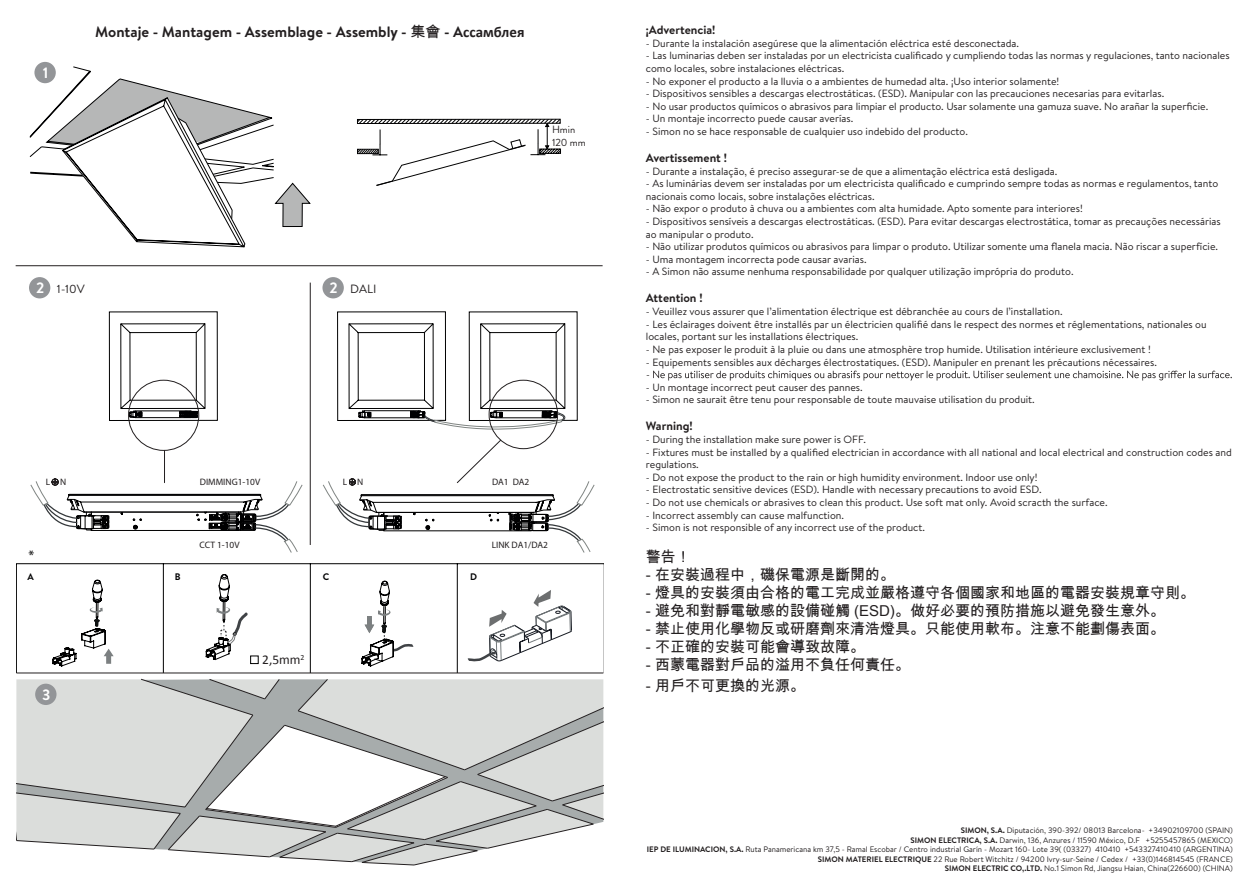
<style>
.page{position:relative;width:1259px;height:893px;background:#fff}
.page>*{position:absolute;margin:0;border:0;box-sizing:border-box;transform-origin:0 0}
.t1{font:15px "Arial Unicode MS";color:#231f20}
.t2{font:700 15px "Brandon Text";color:#231f20}
.t3{font:700 15px "Brandon Text";color:#fff}
.t4{font:13.95px "Myriad Pro";color:#000001}
.t5{font:13.35px "Calibri";color:#231f20}
.t6{font:700 12px "Brandon Text";color:#231f20}
.t7{font:12px "Brandon Grotesque";color:#231f20}
.t8{font:10.5px/12.6px "Brandon Text";color:#231f20}
.t9{font:10.5px/12.6px "Brandon Grotesque";color:#231f20}
.t10{font:700 9.45px "Brandon Text";color:#000002}
.t11{font:9.3px "Myriad Pro";color:#231f20}
.t12{font:7.95px/9.6px "Brandon Text";color:#231f20;text-align:right}
.s1{font-family:"Arial Unicode MS";font-weight:400}
.s2{font-family:"Calibri"}
.s3{font-weight:700}
</style>
<div class="page">
<svg style="left:16px;top:679px;width:587px;height:186px"></svg>
<svg style="left:30px;top:67px;width:280px;height:180px"></svg>
<svg style="left:357px;top:118px;width:204px;height:68px"></svg>
<svg style="left:17px;top:563px;width:586px;height:109px"></svg>
<div style="left:250px;top:656px;width:8px;height:8px;border:1px solid #000001"></div>
<svg style="left:30px;top:479px;width:273px;height:74px"></svg>
<svg style="left:466px;top:590px;width:105px;height:73px"></svg>
<svg style="left:109px;top:311px;width:109px;height:110px"></svg>
<div style="left:128px;top:380px;width:71px;height:71px;border:1px solid #231f20;border-radius:50%"></div>
<hr style="left:164px;top:450px;width:1px;height:33px;background:#231f20">
<svg style="left:323px;top:311px;width:272px;height:242px"></svg>
<svg style="left:646px;top:371px;width:585px;height:10px"></svg>
<div style="left:34px;top:62px;width:22px;height:21px;background:#939598;border-radius:50%"></div>
<div style="left:29px;top:277px;width:21px;height:21px;background:#939598;border-radius:50%"></div>
<div style="left:322px;top:277px;width:22px;height:21px;background:#939598;border-radius:50%"></div>
<div style="left:35px;top:684px;width:22px;height:21px;background:#939598;border-radius:50%"></div>
<hr style="left:16px;top:265px;width:586px;height:1px;background:#231f20">
<hr style="left:16px;top:673px;width:587px;height:1px;background:#231f20">
<hr style="left:310px;top:283px;width:1px;height:262px;background:#231f20">
<p class="t3" style="left:43px;top:63px;width:7px">1</p>
<p class="t2" style="left:95px;top:21px;width:431px">Montaje - Mantagem - Assemblage - Assembly - <span class="s1">集會</span> - A<span class="s2">ссамблея</span></p>
<p class="t9" style="left:552px;top:124px;width:35px">Hmin<br>120 mm</p>
<p class="t3" style="left:36px;top:278px;width:10px">2</p>
<p class="t3" style="left:329px;top:278px;width:10px">2</p>
<p class="t7" style="left:57px;top:281px;width:29px">1-10V</p>
<p class="t7" style="left:350px;top:281px;width:28px">DALI</p>
<p class="t11" style="left:46px;top:476px;width:22px">L N</p>
<p class="t11" style="left:200px;top:476px;width:62px">DIMMING1-10V</p>
<p class="t11" style="left:343px;top:476px;width:22px">L N</p>
<p class="t11" style="left:492px;top:476px;width:39px">DA1 DA2</p>
<p class="t4" style="left:28px;top:547px;width:7px">*</p>
<p class="t11" style="left:199px;top:539px;width:42px">CCT 1-10V</p>
<p class="t10" style="left:28px;top:570px;width:8px">A</p>
<p class="t10" style="left:175px;top:570px;width:7px">B</p>
<p class="t10" style="left:323px;top:570px;width:8px">C</p>
<p class="t10" style="left:470px;top:570px;width:8px">D</p>
<p class="t11" style="left:492px;top:539px;width:58px">LINK DA1/DA2</p>
<p class="t3" style="left:42px;top:684px;width:10px">3</p>
<p class="t5" style="left:262px;top:651px;width:44px">2,5mm<sup>2</sup></p>
<p class="t6" style="left:646px;top:22px;width:71px">¡Advertencia!</p>
<p class="t8" style="left:646px;top:37px;width:375px">- Durante la instalación asegúrese que la alimentación eléctrica esté desconectada.</p>
<p class="t8" style="left:646px;top:49px;width:585px">- Las luminarias deben ser instaladas por un electricista cualificado y cumpliendo todas las normas y regulaciones, tanto nacionales como locales, sobre instalaciones eléctricas.</p>
<p class="t8" style="left:646px;top:74px;width:415px">- No exponer el producto a la lluvia o a ambientes de humedad alta. ¡Uso interior solamente!</p>
<p class="t8" style="left:646px;top:87px;width:520px">- Dispositivos sensibles a descargas electrostáticas. (ESD). Manipular con las precauciones necesarias para evitarlas.</p>
<p class="t8" style="left:646px;top:100px;width:564px">- No usar productos químicos o abrasivos para limpiar el producto. Usar solamente una gamuza suave. No arañar la superficie.</p>
<p class="t8" style="left:646px;top:112px;width:209px">- Un montaje incorrecto puede causar averías.</p>
<p class="t8" style="left:646px;top:125px;width:323px">- Simon no se hace responsable de cualquier uso indebido del producto.</p>
<p class="t6" style="left:646px;top:150px;width:83px">Avertissement !</p>
<p class="t8" style="left:646px;top:164px;width:413px">- Durante a instalação, é preciso assegurar-se de que a alimentação eléctrica está desligada.</p>
<p class="t8" style="left:646px;top:177px;width:574px">- As luminárias devem ser instaladas por um electricista qualificado e cumprindo sempre todas as normas e regulamentos, tanto nacionais como locais, sobre instalações eléctricas.</p>
<p class="t8" style="left:646px;top:202px;width:438px">- Não expor o produto à chuva ou a ambientes com alta humidade. Apto somente para interiores!</p>
<p class="t8" style="left:646px;top:215px;width:576px">- Dispositivos sensíveis a descargas electrostáticas. (ESD). Para evitar descargas electrostática, tomar as precauções necessárias ao manipular o produto.</p>
<p class="t8" style="left:646px;top:240px;width:574px">- Não utilizar produtos químicos ou abrasivos para limpar o produto. Utilizar somente uma flanela macia. Não riscar a superfície.</p>
<p class="t8" style="left:646px;top:253px;width:222px">- Uma montagem incorrecta pode causar avarias.</p>
<p class="t8" style="left:646px;top:265px;width:429px">- A Simon não assume nenhuma responsabilidade por qualquer utilização imprópria do produto.</p>
<p class="t6" style="left:646px;top:290px;width:58px">Attention !</p>
<p class="t8" style="left:646px;top:305px;width:418px">- Veuillez vous assurer que l’alimentation électrique est débranchée au cours de l’installation.</p>
<p class="t8" style="left:646px;top:317px;width:562px">- Les éclairages doivent être installés par un électricien qualifié dans le respect des normes et réglementations, nationales ou locales, portant sur les installations électriques.</p>
<p class="t8" style="left:646px;top:343px;width:506px">- Ne pas exposer le produit à la pluie ou dans une atmosphère trop humide. Utilisation intérieure exclusivement !</p>
<p class="t8" style="left:646px;top:355px;width:512px">- Equipements sensibles aux décharges électrostatiques. (ESD). Manipuler en prenant les précautions nécessaires.</p>
<p class="t8" style="left:646px;top:380px;width:218px">- Un montage incorrect peut causer des pannes.</p>
<p class="t8" style="left:646px;top:393px;width:390px">- Simon ne saurait être tenu pour responsable de toute mauvaise utilisation du produit.</p>
<p class="t6" style="left:646px;top:418px;width:48px">Warning!</p>
<p class="t8" style="left:646px;top:433px;width:222px">- During the installation make sure power is OFF.</p>
<p class="t8" style="left:646px;top:445px;width:587px">- Fixtures must be installed by a qualified electrician in accordance with all national and local electrical and construction codes and regulations.</p>
<p class="t8" style="left:646px;top:470px;width:393px">- Do not expose the product to the rain or high humidity environment. Indoor use only!</p>
<p class="t8" style="left:646px;top:483px;width:397px">- Electrostatic sensitive devices (ESD). Handle with necessary precautions to avoid ESD.</p>
<p class="t8" style="left:646px;top:496px;width:463px">- Do not use chemicals or abrasives to clean this product. Use soft mat only. Avoid scracth the surface.</p>
<p class="t8" style="left:646px;top:508px;width:200px">- Incorrect assembly can cause malfunction.</p>
<p class="t8" style="left:646px;top:521px;width:281px">- Simon is not responsible of any incorrect use of the product.</p>
<p class="t1" style="left:646px;top:546px;width:46px">警告！</p>
<p class="t1" style="left:646px;top:564px;width:251px">- 在安裝過程中，磯保電源是斷開的。</p>
<p class="t1" style="left:646px;top:582px;width:551px">- 燈具的安裝須由合格的電工完成並嚴格遵守各個國家和地區的電器安裝規章守則。</p>
<p class="t1" style="left:646px;top:600px;width:521px">- 避免和對靜電敏感的設備碰觸 (ESD)。做好必要的預防措施以避免發生意外。</p>
<p class="t1" style="left:646px;top:618px;width:521px">- 禁止使用化學物反或研磨劑來清浩燈具。只能使用軟布。注意不能劃傷表面。</p>
<p class="t1" style="left:646px;top:636px;width:221px">- 不正確的安裝可能會導致故障。</p>
<p class="t1" style="left:646px;top:654px;width:266px">- 西蒙電器對戶品的溢用不負任何責任。</p>
<p class="t1" style="left:646px;top:675px;width:161px">- 用戶不可更換的光源。</p>
<p class="t12" style="left:647px;top:825px;width:587px"><span class="s3">SIMON, S.A.</span> Diputación, 390-392/ 08013 Barcelona- +34902109700 (SPAIN)<br><span class="s3">SIMON ELECTRICA, S.A.</span> Darwin, 136, Anzures / 11590 México, D.F +5255457865 (MEXICO)<br><span class="s3">IEP DE ILUMINACION, S.A.</span> Ruta Panamericana km 37,5 - Ramal Escobar / Centro industrial Garín - Mozart 160- Lote 39( (03327) 410410 +543327410410 (ARGENTINA)<br><span class="s3">SIMON MATERIEL ELECTRIQUE</span> 22 Rue Robert Witchitz / 94200 Ivry-sur-Seine / Cedex / +33(0)146814545 (FRANCE)<br><span class="s3">SIMON ELECTRIC CO,.LTD.</span> No.1 Simon Rd, Jiangsu Haian, China(226600) (CHINA)</p>
</div>
